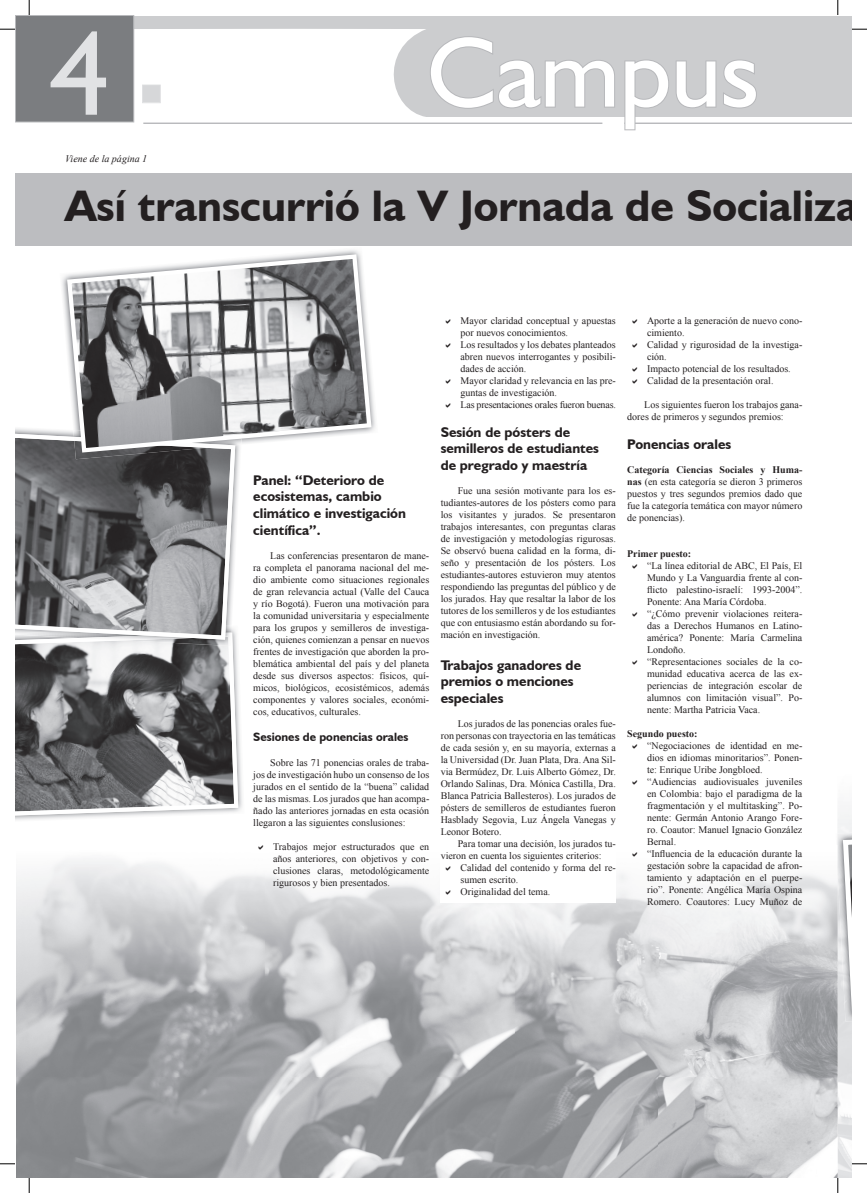
<style>
.page{position:relative;width:867px;height:1193px;background:#fff}
.page>*{position:absolute;margin:0;border:0;box-sizing:border-box;transform-origin:0 0}
.t1{font:120px "Humanist 521 BT";color:#e1e2e4}
.t2{font:100px "Humanist 521 BT";color:#fff}
.t3{font:700 44.1px "Humanist 521 BT";color:#231f20}
.t4{font:700 14px/16.8px "Humanist 521 BT";color:#231f20}
.t5{font:700 12px "Humanist 521 BT";color:#231f20}
.t6{font:10px/12px "Times New Roman";color:#231f20}
.t7{font:700 10px "Times New Roman";color:#231f20}
.t8{font:italic 10px "Times New Roman";color:#231f20}
.s1{font-weight:700}
</style>
<div class="page">
<img style="left:838px;top:808px;width:13px;height:369px">
<div style="left:15px;top:173px;width:836px;height:72px;background:#bcbdc0"></div>
<img style="left:16px;top:859px;width:821px;height:318px">
<img style="left:837px;top:1021px;width:1px;height:156px">
<div style="left:16px;top:16px;width:822px;height:98px;background:#cccdcf"></div>
<div style="left:15px;top:15px;width:119px;height:107px;background:#7b7d80;border:1px solid #b8b9bc"></div>
<hr style="left:143px;top:123px;width:459px;height:1px;background:#9b9ca0">
<hr style="left:624px;top:123px;width:227px;height:1px;background:#9b9ca0">
<svg style="left:133px;top:29px;width:483px;height:88px"></svg>
<svg style="left:623px;top:59px;width:134px;height:72px"></svg>
<div style="left:440px;top:317px;width:175px;height:585px;background:#fff"></div>
<img style="left:15px;top:688px;width:228px;height:132px">
<svg style="left:15px;top:633px;width:223px;height:182px;background:#79797b"></svg>
<img style="left:15px;top:428px;width:225px;height:205px">
<img style="left:78px;top:639px;width:153px;height:7px">
<svg style="left:15px;top:431px;width:220px;height:208px;background:#7c7d7f"></svg>
<img style="left:837px;top:1017px;width:14px;height:4px">
<svg style="left:835px;top:823px;width:16px;height:194px"></svg>
<img style="left:60px;top:250px;width:316px;height:194px">
<img style="left:74px;top:455px;width:132px;height:4px">
<svg style="left:65px;top:252px;width:308px;height:203px"></svg>
<svg style="left:0;top:29px;width:15px;height:1px"></svg>
<svg style="left:851px;top:29px;width:15px;height:1px"></svg>
<svg style="left:0;top:1163px;width:15px;height:1px"></svg>
<svg style="left:851px;top:1162px;width:15px;height:2px"></svg>
<svg style="left:29px;top:0;width:1px;height:15px"></svg>
<svg style="left:29px;top:1177px;width:1px;height:15px"></svg>
<svg style="left:837px;top:0;width:1px;height:15px"></svg>
<svg style="left:836px;top:1177px;width:2px;height:15px"></svg>
<h1 class="t1" style="left:50px;top:0;width:62px">4</h1>
<h2 class="t2" style="left:427px;top:11px;width:333px">Campus</h2>
<p class="t8" style="left:65px;top:152px;width:84px">Viene de la página 1</p>
<h3 class="t3" style="left:65px;top:179px;width:795px">Así transcurrió la V Jornada de Socializa</h3>
<h3 class="t4" style="left:253px;top:471px;width:154px">Panel: “Deterioro de ecosistemas, cambio climático e investigación científica”.</h3>
<p class="t6" style="left:253px;top:549px;width:177px;text-align:justify;text-indent:17px">Las conferencias presentaron de mane&shy;ra completa el panorama nacional del me&shy;dio ambiente como situaciones regionales de gran relevancia actual (Valle del Cauca y río Bogotá). Fueron una motivación para la comunidad universitaria y especialmente para los grupos y semilleros de investiga&shy;ción, quienes comienzan a pensar en nuevos frentes de investigación que aborden la pro&shy;blemática ambiental del país y del planeta desde sus diversos aspectos: físicos, quí&shy;micos, biológicos, ecosistémicos, además componentes y valores sociales, económi&shy;cos, educativos, culturales.</p>
<p class="t5" style="left:253px;top:729px;width:157px">Sesiones de ponencias orales</p>
<p class="t6" style="left:253px;top:755px;width:177px;text-align:justify;text-indent:17px">Sobre las 71 ponencias orales de traba&shy;jos de investigación hubo un consenso de los jurados en el sentido de la “buena” calidad de las mismas. Los jurados que han acompa&shy;ñado las anteriores jornadas en esta ocasión llegaron a las siguientes conslusiones:</p>
<p class="t6" style="left:273px;top:839px;width:158px;text-align:justify">Trabajos mejor estructurados que en años anteriores, con objetivos y con&shy;clusiones claras, metodológicamente rigurosos y bien presentados.</p>
<p class="t6" style="left:460px;top:314px;width:157px">Mayor claridad conceptual y apuestas por nuevos conocimientos.<br>Los resultados y los debates planteados abren nuevos interrogantes y posibili&shy;dades de acción.<br>Mayor claridad y relevancia en las pre&shy;guntas de investigación.<br>Las presentaciones orales fueron buenas.</p>
<h3 class="t4" style="left:440px;top:423px;width:160px">Sesión de pósters de semilleros de estudiantes de pregrado y maestría</h3>
<p class="t6" style="left:440px;top:484px;width:177px;text-align:justify;text-indent:17px">Fue una sesión motivante para los es&shy;tudiantes-autores de los pósters como para los visitantes y jurados. Se presentaron trabajos interesantes, con preguntas claras de investigación y metodologías rigurosas.<br>Se observó buena calidad en la forma, di&shy;seño y presentación de los pósters. Los estudiantes-autores estuvieron muy atentos respondiendo las preguntas del público y de los jurados. Hay que resaltar la labor de los tutores de los semilleros y de los estudiantes que con entusiasmo están abordando su for&shy;mación en investigación.</p>
<h3 class="t4" style="left:440px;top:656px;width:142px">Trabajos ganadores de premios o menciones especiales</h3>
<p class="t6" style="left:440px;top:717px;width:177px;text-align:justify;text-indent:17px">Los jurados de las ponencias orales fue&shy;ron personas con trayectoria en las temáticas de cada sesión y, en su mayoría, externas a la Universidad (Dr. Juan Plata, Dra. Ana Sil&shy;via Bermúdez, Dr. Luis Alberto Gómez, Dr.<br>Orlando Salinas, Dra. Mónica Castilla, Dra.<br>Blanca Patricia Ballesteros). Los jurados de pósters de semilleros de estudiantes fueron Hasblady Segovia, Luz Ángela Vanegas y Leonor Botero.</p>
<p class="t6" style="left:440px;top:837px;width:177px;text-indent:17px">Para tomar una decisión, los jurados tu&shy;vieron en cuenta los siguientes criterios:</p>
<p class="t6" style="left:460px;top:861px;width:157px">Calidad del contenido y forma del re&shy;sumen escrito.<br>Originalidad del tema.</p>
<p class="t6" style="left:646px;top:314px;width:157px">Aporte a la generación de nuevo cono&shy;cimiento.<br>Calidad y rigurosidad de la investiga&shy;ción.<br>Impacto potencial de los resultados.<br>Calidad de la presentación oral.</p>
<p class="t6" style="left:627px;top:398px;width:177px;text-indent:17px">Los siguientes fueron los trabajos gana&shy;dores de primeros y segundos premios:</p>
<h3 class="t4" style="left:627px;top:435px;width:105px">Ponencias orales</h3>
<p class="t6" style="left:627px;top:463px;width:177px;text-align:justify"><span class="s1">Categoría Ciencias Sociales y Huma&shy;nas</span> (en esta categoría se dieron 3 primeros puestos y tres segundos premios dado que fue la categoría temática con mayor número de ponencias).</p>
<p class="t7" style="left:627px;top:546px;width:65px">Primer puesto:</p>
<p class="t6" style="left:646px;top:559px;width:157px">“La línea editorial de ABC, El País, El Mundo y La Vanguardia frente al con&shy;flicto palestino-israelí: 1993-2004”.<br>Ponente: Ana María Córdoba. “¿Cómo prevenir violaciones reitera&shy;das a Derechos Humanos en Latino&shy;américa? Ponente: María Carmelina Londoño.<br>“Representaciones sociales de la co&shy;munidad educativa acerca de las ex&shy;periencias de integración escolar de alumnos con limitación visual”. Po&shy;nente: Martha Patricia Vaca.</p>
<p class="t7" style="left:627px;top:726px;width:72px">Segundo puesto:</p>
<p class="t6" style="left:646px;top:739px;width:157px">“Negociaciones de identidad en me&shy;dios en idiomas minoritarios”. Ponen&shy;te: Enrique Uribe Jongbloed. “Audiencias audiovisuales juveniles en Colombia: bajo el paradigma de la fragmentación y el multitasking”. Po&shy;nente: Germán Antonio Arango Fore&shy;ro. Coautor: Manuel Ignacio González Bernal.<br>“Influencia de la educación durante la gestación sobre la capacidad de afron&shy;tamiento y adaptación en el puerpe&shy;rio”. Ponente: Angélica María Ospina Romero. Coautores: Lucy Muñoz de</p>
</div>
